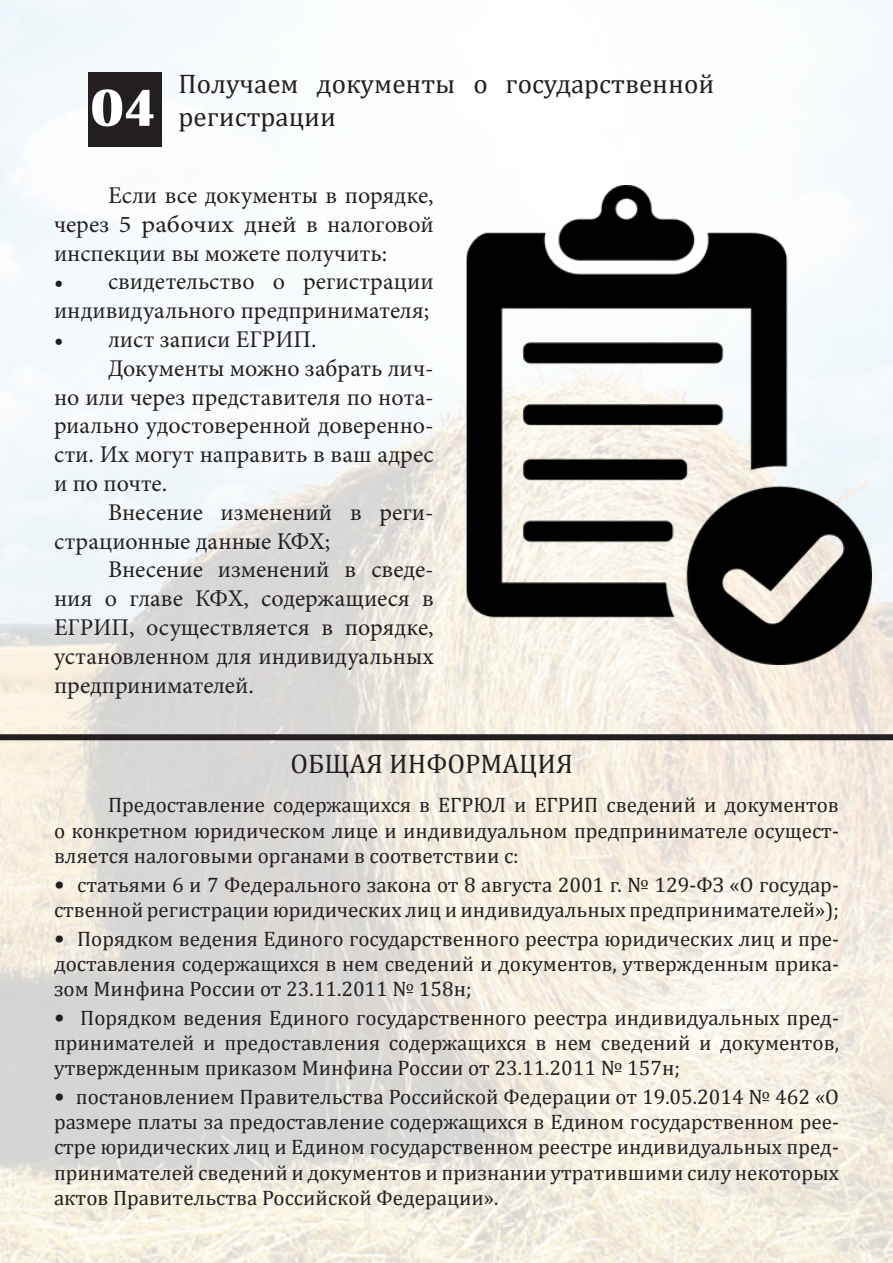
<style>
.page{position:relative;width:893px;height:1263px;background:#fff}
.page>*{position:absolute;margin:0;border:0;box-sizing:border-box;transform-origin:0 0}
.t1{font:700 54px "Britannic";color:#fff}
.t2{font:27px/32.4px "Cambria";color:#231f20}
.t3{font:24px/28.8px "Minion Pro";color:#231f20;text-align:justify}
.t4{font:21px/25.2px "Cambria";color:#231f20;text-align:justify}
.s1{font-size:24px}
</style>
<div class="page">
<img style="left:0;top:0;width:893px;height:1263px">
<div style="left:88px;top:72px;width:74px;height:75px;background:#231f20"></div>
<img style="left:455px;top:185px;width:425px;height:479px">
<div style="left:0;top:734px;width:893px;height:6px;background:#231f20"></div>
<p class="t1" style="left:91px;top:77px;width:67px">04</p>
<p class="t2" style="left:179px;top:68px;width:537px">Получаем документы о государственной регистрации</p>
<p class="t3" style="left:54px;top:181px;width:381px;text-indent:54px">Если все документы в порядке, через 5 рабочих дней в налоговой инспекции вы можете получить:</p>
<p class="t3" style="left:54px;top:267px;width:381px">• свидетельство о регистрации индивидуального предпринимателя;</p>
<p class="t3" style="left:54px;top:325px;width:264px">• лист записи ЕГРИП.</p>
<p class="t3" style="left:54px;top:354px;width:381px;text-indent:54px">Документы можно забрать лич&shy;но или через представителя по нота&shy;риально удостоверенной доверенно&shy;сти. Их могут направить в ваш адрес и по почте.</p>
<p class="t3" style="left:54px;top:498px;width:381px;text-indent:54px">Внесение изменений в реги&shy;страционные данные КФХ;</p>
<p class="t3" style="left:54px;top:555px;width:381px;text-indent:54px">Внесение изменений в сведе&shy;ния о главе КФХ, содержащиеся в ЕГРИП, осуществляется в порядке, установленном для индивидуальных предпринимателей.</p>
<p class="t2" style="left:291px;top:748px;width:284px">ОБЩАЯ ИНФОРМАЦИЯ</p>
<p class="t4" style="left:54px;top:792px;width:786px;text-indent:54px">Предоставление содержащихся в ЕГРЮЛ и ЕГРИП сведений и документов о конкретном юридическом лице и индивидуальном предпринимателе осущест&shy;вляется налоговыми органами в соответствии с:</p>
<p class="t4" style="left:54px;top:872px;width:786px"><span class="s1">•</span> статьями 6 и 7 Федерального закона от 8 августа 2001 г. № 129-ФЗ «О государ&shy;ственной регистрации юридических лиц и индивидуальных предпринимателей»);</p>
<p class="t4" style="left:54px;top:926px;width:786px"><span class="s1">•</span> Порядком ведения Единого государственного реестра юридических лиц и пре&shy;доставления содержащихся в нем сведений и документов, утвержденным прика&shy;зом Минфина России от 23.11.2011 № 158н;</p>
<p class="t4" style="left:54px;top:1005px;width:786px"><span class="s1">•</span> Порядком ведения Единого государственного реестра индивидуальных пред&shy;принимателей и предоставления содержащихся в нем сведений и документов, утвержденным приказом Минфина России от 23.11.2011 № 157н;</p>
<p class="t4" style="left:54px;top:1084px;width:786px"><span class="s1">•</span> постановлением Правительства Российской Федерации от 19.05.2014 № 462 «О размере платы за предоставление содержащихся в Едином государственном рее&shy;стре юридических лиц и Едином государственном реестре индивидуальных пред&shy;принимателей сведений и документов и признании утратившими силу некоторых актов Правительства Российской Федерации».</p>
</div>
